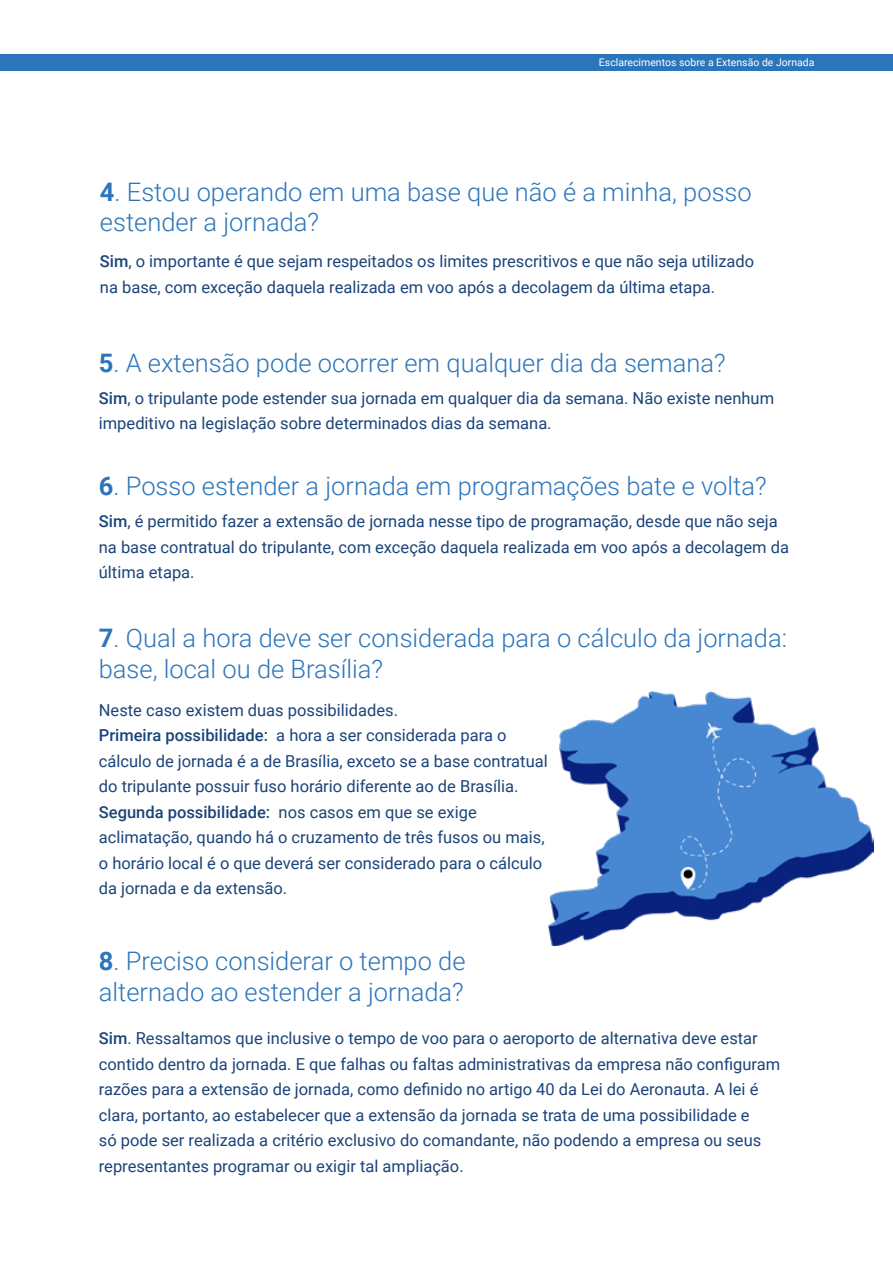
<style>
.page{position:relative;width:893px;height:1263px;background:#fff}
.page>*{position:absolute;margin:0;border:0;box-sizing:border-box;transform-origin:0 0}
.t1{font:300 25.5px/30.6px "Roboto";color:#2c75bb}
.t2{font:16.5px/25.5px "Roboto";color:#1b4479}
.t3{font:10.5px "Roboto";color:#fff}
.s1{font-weight:700}
.s2{font-weight:500}
</style>
<div class="page">
<div style="left:0;top:54px;width:893px;height:17px;background:#2b75bb"></div>
<img style="left:549px;top:692px;width:325px;height:254px">
<p class="t3" style="left:599px;top:55px;width:217px">Esclarecimentos sobre a Extensão de Jornada</p>
<h1 class="t1" style="left:100px;top:175px;width:653px"><span class="s1">4</span>. Estou operando em uma base que não é a minha, posso estender a jornada?</h1>
<p class="t2" style="left:100px;top:248px;width:656px"><span class="s2">Sim</span>, o importante é que sejam respeitados os limites prescritivos e que não seja utilizado na base, com exceção daquela realizada em voo após a decolagem da última etapa.</p>
<h1 class="t1" style="left:99px;top:346px;width:628px"><span class="s1">5</span>. A extensão pode ocorrer em qualquer dia da semana?</h1>
<p class="t2" style="left:99px;top:384px;width:677px"><span class="s2">Sim</span>, o tripulante pode estender sua jornada em qualquer dia da semana. Não existe nenhum impeditivo na legislação sobre determinados dias da semana.</p>
<h1 class="t1" style="left:99px;top:470px;width:669px"><span class="s1">6</span>. Posso estender a jornada em programações bate e volta?</h1>
<p class="t2" style="left:99px;top:508px;width:692px"><span class="s2">Sim</span>, é permitido fazer a extensão de jornada nesse tipo de programação, desde que não seja na base contratual do tripulante, com exceção daquela realizada em voo após a decolagem da última etapa.</p>
<h1 class="t1" style="left:99px;top:622px;width:690px"><span class="s1">7</span>. Qual a hora deve ser considerada para o cálculo da jornada: base, local ou de Brasília?</h1>
<p class="t2" style="left:99px;top:697px;width:450px">Neste caso existem duas possibilidades.<br><span class="s2">Primeira possibilidade:</span> a hora a ser considerada para o cálculo de jornada é a de Brasília, exceto se a base contratual do tripulante possuir fuso horário diferente ao de Brasília.<br><span class="s2">Segunda possibilidade:</span> nos casos em que se exige aclimatação, quando há o cruzamento de três fusos ou mais, o horário local é o que deverá ser considerado para o cálculo da jornada e da extensão.</p>
<h1 class="t1" style="left:99px;top:945px;width:368px"><span class="s1">8</span>. Preciso considerar o tempo de alternado ao estender a jornada?</h1>
<p class="t2" style="left:99px;top:1025px;width:683px"><span class="s2">Sim</span>. Ressaltamos que inclusive o tempo de voo para o aeroporto de alternativa deve estar contido dentro da jornada. E que falhas ou faltas administrativas da empresa não configuram razões para a extensão de jornada, como definido no artigo 40 da Lei do Aeronauta. A lei é clara, portanto, ao estabelecer que a extensão da jornada se trata de uma possibilidade e<br>só pode ser realizada a critério exclusivo do comandante, não podendo a empresa ou seus representantes programar ou exigir tal ampliação.</p>
</div>
